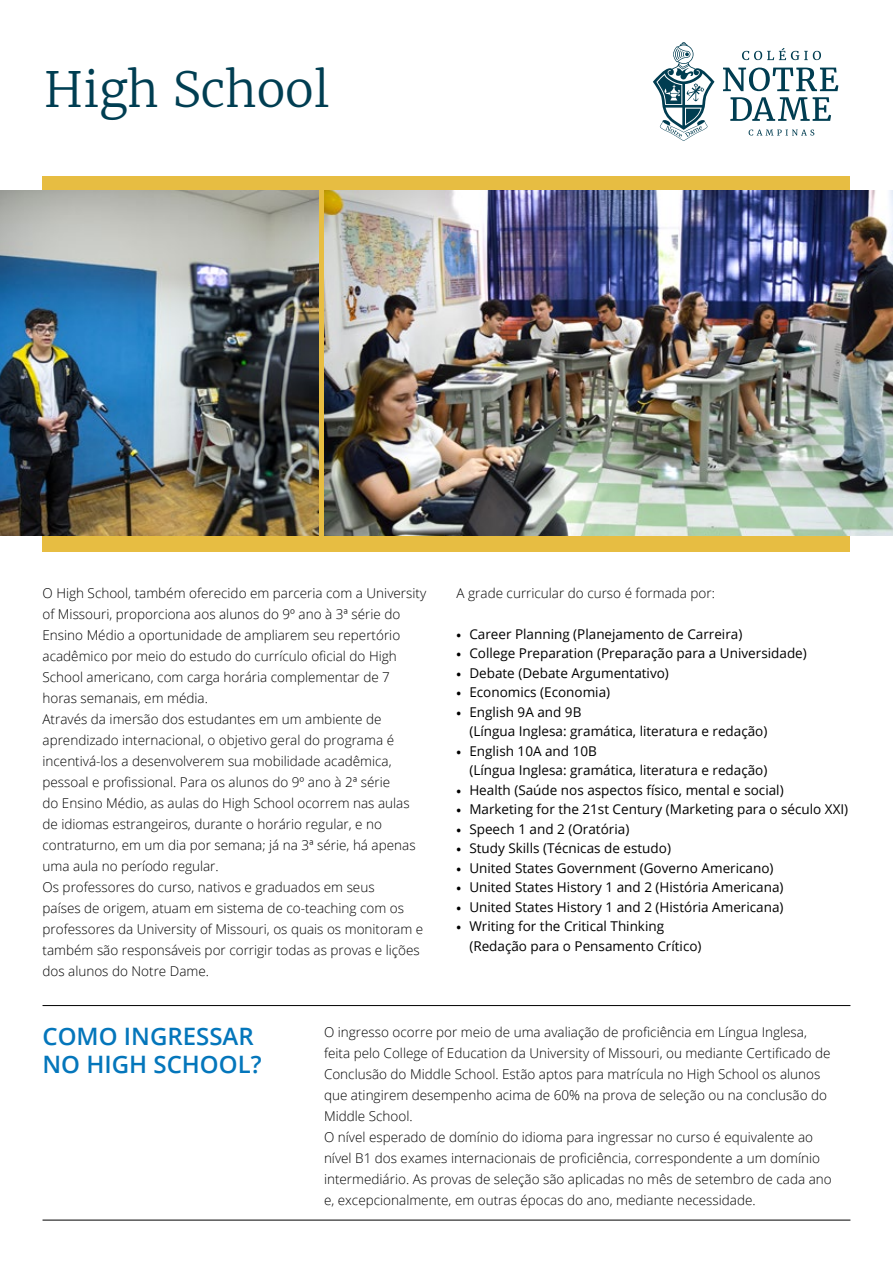
<style>
.page{position:relative;width:893px;height:1263px;background:#fff}
.page>*{position:absolute;margin:0;border:0;box-sizing:border-box;transform-origin:0 0}
.t1{font:300 48px "Merriweather";color:#003e52}
.t2{font:600 24px/28.5px "Open Sans";color:#0476bb}
.t3{font:300 13.5px/21px "Open Sans";color:#000}
.t4{font:13.5px/19.5px "Open Sans";color:#000}
.s1{font-family:"Source Sans Pro";font-weight:700}
</style>
<div class="page">
<svg style="left:723px;top:68px;width:115px;height:23px"></svg>
<svg style="left:742px;top:48px;width:79px;height:12px"></svg>
<svg style="left:749px;top:130px;width:65px;height:5px"></svg>
<svg style="left:730px;top:97px;width:101px;height:24px"></svg>
<svg style="left:653px;top:42px;width:61px;height:99px"></svg>
<hr style="left:43px;top:1005px;width:807px;height:1px;background:#000">
<hr style="left:43px;top:1220px;width:807px;height:1px;background:#000">
<div style="left:43px;top:176px;width:807px;height:376px;background:#e7bd42"></div>
<img style="left:324px;top:191px;width:569px;height:345px">
<img style="left:0;top:191px;width:319px;height:345px">
<h1 class="t1" style="left:44px;top:58px;width:287px">High School</h1>
<p class="t3" style="left:43px;top:582px;width:385px">O High School, também oferecido em parceria com a University of Missouri, proporciona aos alunos do 9º ano à 3ª série do Ensino Médio a oportunidade de ampliarem seu repertório acadêmico por meio do estudo do currículo oficial do High School americano, com carga horária complementar de 7 horas semanais, em média.<br>Através da imersão dos estudantes em um ambiente de aprendizado internacional, o objetivo geral do programa é incentivá-los a desenvolverem sua mobilidade acadêmica, pessoal e profissional. Para os alunos do 9º ano à 2ª série<br>do Ensino Médio, as aulas do High School ocorrem nas aulas de idiomas estrangeiros, durante o horário regular, e no contraturno, em um dia por semana; já na 3ª série, há apenas uma aula no período regular.<br>Os professores do curso, nativos e graduados em seus<br>países de origem, atuam em sistema de co-teaching com os professores da University of Missouri, os quais os monitoram e também são responsáveis por corrigir todas as provas e lições dos alunos do Notre Dame.</p>
<p class="t3" style="left:457px;top:583px;width:260px">A grade curricular do curso é formada por:</p>
<p class="t4" style="left:457px;top:624px;width:287px"><span class="s1">•</span> Career Planning (Planejamento de Carreira)</p>
<p class="t4" style="left:457px;top:643px;width:352px"><span class="s1">•</span> College Preparation (Preparação para a Universidade)</p>
<p class="t4" style="left:457px;top:663px;width:214px"><span class="s1">•</span> Debate (Debate Argumentativo)</p>
<p class="t4" style="left:457px;top:682px;width:155px"><span class="s1">•</span> Economics (Economia)</p>
<p class="t4" style="left:469px;top:702px;width:300px;text-indent:-13px"><span class="s1">•</span> English 9A and 9B<br>(Língua Inglesa: gramática, literatura e redação)</p>
<p class="t4" style="left:469px;top:741px;width:300px;text-indent:-13px"><span class="s1">•</span> English 10A and 10B<br>(Língua Inglesa: gramática, literatura e redação)</p>
<p class="t4" style="left:457px;top:780px;width:329px"><span class="s1">•</span> Health (Saúde nos aspectos físico, mental e social)</p>
<p class="t4" style="left:457px;top:799px;width:393px"><span class="s1">•</span> Marketing for the 21st Century (Marketing para o século XXI)</p>
<p class="t4" style="left:457px;top:819px;width:174px"><span class="s1">•</span> Speech 1 and 2 (Oratória)</p>
<p class="t4" style="left:457px;top:838px;width:216px"><span class="s1">•</span> Study Skills (Técnicas de estudo)</p>
<p class="t4" style="left:457px;top:858px;width:318px"><span class="s1">•</span> United States Government (Governo Americano)</p>
<p class="t4" style="left:457px;top:877px;width:328px"><span class="s1">•</span> United States History 1 and 2 (História Americana)</p>
<p class="t4" style="left:457px;top:897px;width:328px"><span class="s1">•</span> United States History 1 and 2 (História Americana)</p>
<p class="t4" style="left:469px;top:916px;width:234px;text-indent:-13px"><span class="s1">•</span> Writing for the Critical Thinking (Redação para o Pensamento Crítico)</p>
<h2 class="t2" style="left:43px;top:1021px;width:221px">COMO INGRESSAR<br>NO HIGH SCHOOL?</h2>
<p class="t3" style="left:324px;top:1021px;width:509px">O ingresso ocorre por meio de uma avaliação de proficiência em Língua Inglesa, feita pelo College of Education da University of Missouri, ou mediante Certificado de Conclusão do Middle School. Estão aptos para matrícula no High School os alunos que atingirem desempenho acima de 60% na prova de seleção ou na conclusão do Middle School.<br>O nível esperado de domínio do idioma para ingressar no curso é equivalente ao nível B1 dos exames internacionais de proficiência, correspondente a um domínio intermediário. As provas de seleção são aplicadas no mês de setembro de cada ano e, excepcionalmente, em outras épocas do ano, mediante necessidade.</p>
</div>
